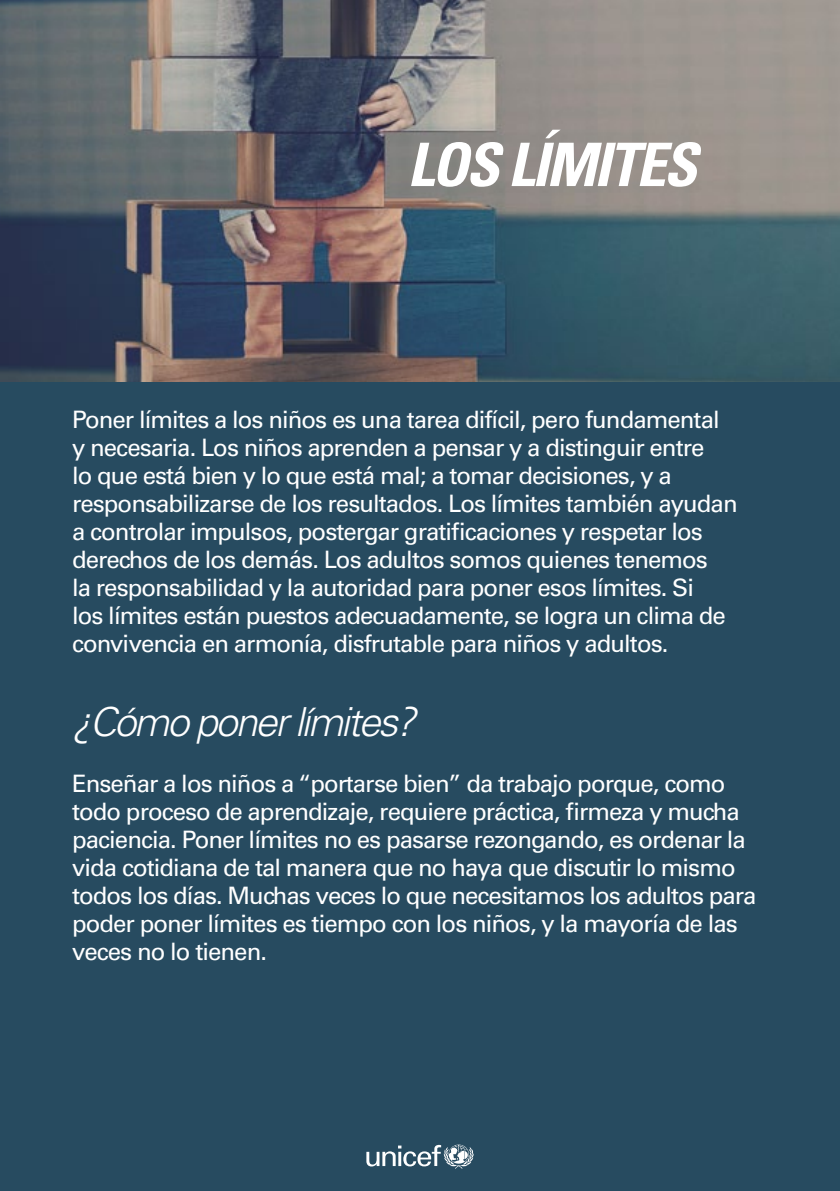
<style>
.page{position:relative;width:840px;height:1191px;background:#fff}
.page>*{position:absolute;margin:0;border:0;box-sizing:border-box;transform-origin:0 0}
.t1{font:italic 700 condensed 60px "Univers LT Std";letter-spacing:-.04em;color:#fff}
.t2{font:italic 300 40px "Univers LT Std";letter-spacing:-.06em;color:#fff}
.t3{font:24px/28px "Univers LT Std";letter-spacing:-.04em;color:#fff}
</style>
<div class="page">
<div style="left:0;top:0;width:839px;height:1191px;background:#274b60"></div>
<img style="left:0;top:0;width:839px;height:382px">
<svg style="left:366px;top:1144px;width:107px;height:24px"></svg>
<h1 class="t1" style="left:407px;top:128px;width:291px">LOS LÍMITES</h1>
<p class="t3" style="left:72px;top:405px;width:666px">Poner límites a los niños es una tarea difícil, pero fundamental y necesaria. Los niños aprenden a pensar y a distinguir entre<br>lo que está bien y lo que está mal; a tomar decisiones, y a responsabilizarse de los resultados. Los límites también ayudan a controlar impulsos, postergar gratificaciones y respetar los derechos de los demás. Los adultos somos quienes tenemos<br>la responsabilidad y la autoridad para poner esos límites. Si<br>los límites están puestos adecuadamente, se logra un clima de convivencia en armonía, disfrutable para niños y adultos.</p>
<h2 class="t2" style="left:72px;top:697px;width:345px">¿Cómo poner límites?</h2>
<p class="t3" style="left:72px;top:769px;width:685px">Enseñar a los niños a “portarse bien” da trabajo porque, como todo proceso de aprendizaje, requiere práctica, firmeza y mucha paciencia. Poner límites no es pasarse rezongando, es ordenar la vida cotidiana de tal manera que no haya que discutir lo mismo todos los días. Muchas veces lo que necesitamos los adultos para poder poner límites es tiempo con los niños, y la mayoría de las veces no lo tienen.</p>
</div>
